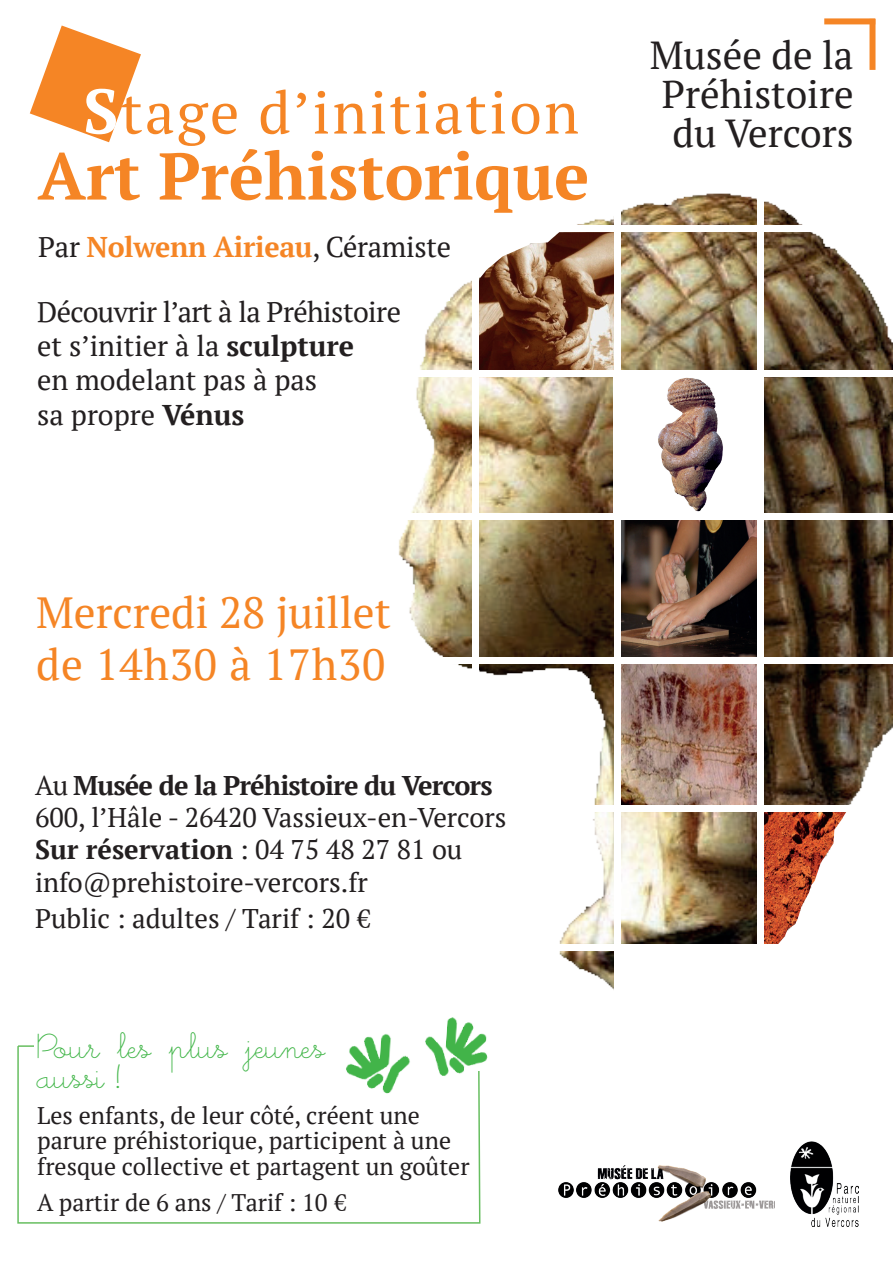
<style>
.page{position:relative;width:893px;height:1263px;background:#fff}
.page>*{position:absolute;margin:0;border:0;box-sizing:border-box;transform-origin:0 0}
.t1{font:700 66px "PT Serif";color:#f58525}
.t2{font:58.5px "PT Serif";letter-spacing:.04em;color:#f58525}
.t3{font:43.5px/52.2px "PT Serif";color:#f58525}
.t4{font:39px/39px "PT Serif";color:#231f20;text-align:center}
.t5{font:36px/30px "Little Days";color:#42b649}
.t6{font:28.5px/34.2px "PT Serif";color:#231f20}
.t7{font:700 28.5px "PT Serif";letter-spacing:-.01em;color:#f58525}
.t8{font:27px/32.4px "PT Serif";color:#231f20}
.t9{font:24px/25.5px "PT Serif";color:#231f20}
.s1{font-weight:700;font-size:63px;color:#fff}
.s2{font-weight:400;color:#231f20}
.s3{font-weight:700}
.s4{font-family:"Linux Libertine G";font-size:30px}
.s5{font-family:"Linux Libertine G";font-size:27px}
</style>
<div class="page">
<div style="left:824px;top:18px;width:51px;height:6px;background:#f58525"></div>
<div style="left:869px;top:19px;width:6px;height:51px;background:#f58525"></div>
<img style="left:791px;top:1142px;width:68px;height:85px">
<img style="left:558px;top:1165px;width:216px;height:57px">
<img style="left:398px;top:193px;width:495px;height:797px">
<img style="left:479px;top:232px;width:136px;height:138px">
<img style="left:621px;top:521px;width:135px;height:137px">
<img style="left:621px;top:664px;width:136px;height:141px">
<div style="left:613px;top:373px;width:149px;height:145px;background:#fff"></div>
<img style="left:644px;top:366px;width:87px;height:145px">
<img style="left:763px;top:811px;width:85px;height:133px">
<div style="left:621px;top:949px;width:160px;height:122px;background:#fff"></div>
<div style="left:340px;top:946px;width:136px;height:74px;background:#fff"></div>
<div style="left:431px;top:291px;width:19px;height:10px;background:#fff"></div>
<div style="left:207px;top:226px;width:686px;height:6px;background:#fff"></div>
<div style="left:194px;top:514px;width:699px;height:6px;background:#fff"></div>
<div style="left:191px;top:658px;width:702px;height:6px;background:#fff"></div>
<div style="left:186px;top:805px;width:707px;height:6px;background:#fff"></div>
<div style="left:183px;top:944px;width:710px;height:6px;background:#fff"></div>
<div style="left:472px;top:82px;width:7px;height:962px;background:#fff"></div>
<div style="left:194px;top:370px;width:699px;height:7px;background:#fff"></div>
<div style="left:757px;top:86px;width:6px;height:961px;background:#fff"></div>
<div style="left:615px;top:86px;width:6px;height:962px;background:#fff"></div>
<svg style="left:30px;top:26px;width:111px;height:116px"></svg>
<svg style="left:17px;top:1045px;width:464px;height:179px"></svg>
<div style="left:34px;top:1023px;width:461px;height:47px;background:#fff"></div>
<img style="left:330px;top:1017px;width:158px;height:89px">
<h2 class="t2" style="left:83px;top:75px;width:497px"><span class="s1">S</span>tage d’initiation</h2>
<h1 class="t1" style="left:38px;top:132px;width:553px">Art Préhistorique</h1>
<p class="t7" style="left:38px;top:228px;width:414px"><span class="s2">Par</span> Nolwenn Airieau<span class="s2">, Céramiste</span></p>
<p class="t6" style="left:37px;top:294px;width:365px">Découvrir l’art à la Préhistoire et s’initier à la <span class="s3">sculpture<br></span>en modelant pas à pas<br>sa propre <span class="s3">Vénus</span></p>
<h3 class="t4" style="left:650px;top:35px;width:205px">Musée de la<br>Préhistoire du Vercors</h3>
<h3 class="t3" style="left:36px;top:586px;width:356px">Mercredi 28 juillet de 14h30 à 17h30</h3>
<p class="t8" style="left:35px;top:768px;width:473px">Au <span class="s3">Musée de la Préhistoire du Vercors </span>600, l’Hâle - 26420 Vassieux-en-Vercors <span class="s3">Sur réservation</span> : 04 75 48 27 81 ou info@prehistoire-vercors.fr</p>
<p class="t8" style="left:35px;top:902px;width:337px">Public : adultes / Tarif : 20 <span class="s4">€</span></p>
<h3 class="t5" style="left:37px;top:1037px;width:290px">Pour les plus jeunes aussi !</h3>
<p class="t9" style="left:37px;top:1102px;width:434px">Les enfants, de leur côté, créent une parure préhistorique, participent à une fresque collective et partagent un goûter</p>
<p class="t9" style="left:37px;top:1189px;width:311px">A partir de 6 ans / Tarif : 10 <span class="s5">€</span></p>
</div>
